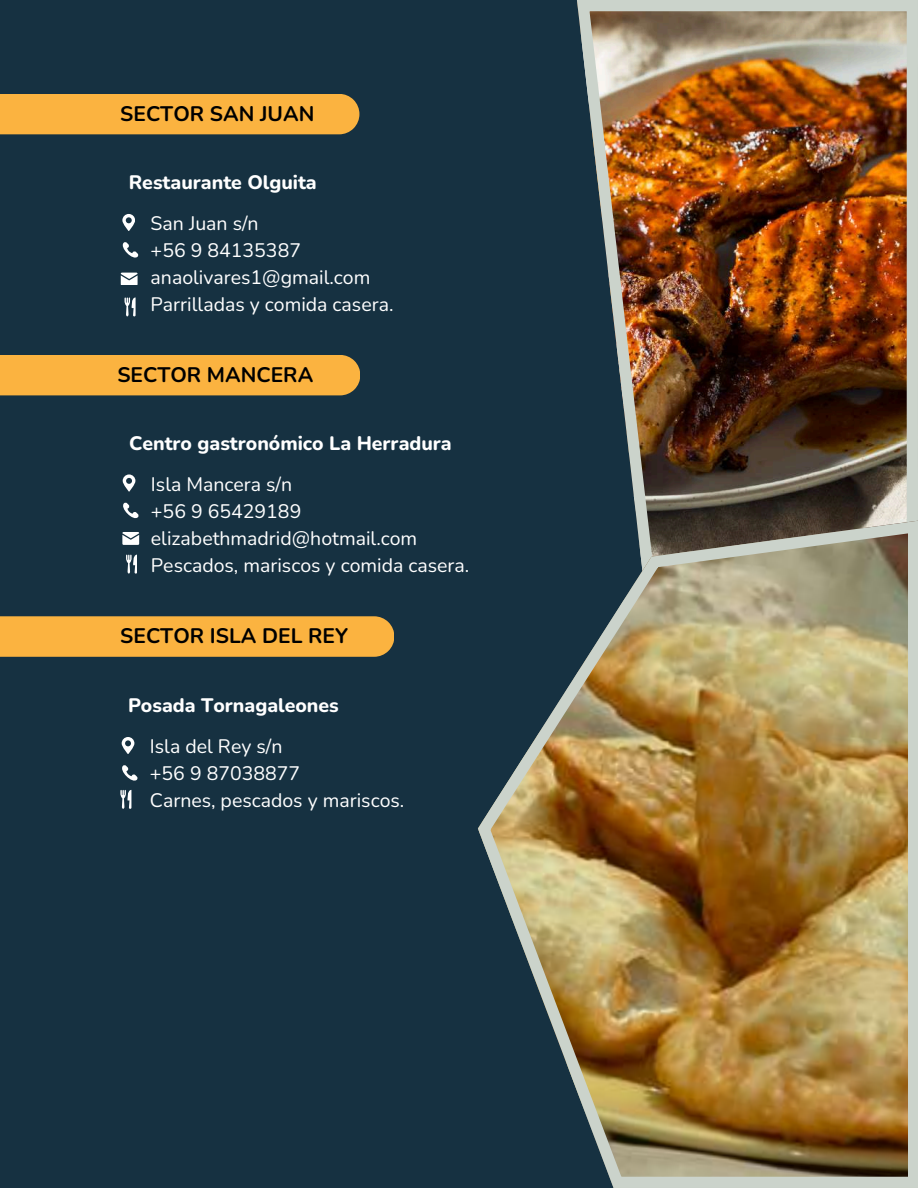
<style>
.page{position:relative;width:918px;height:1188px;background:#163141}
.page>*{position:absolute;margin:0;border:0;box-sizing:border-box;transform-origin:0 0}
.t1{font:700 21px "Nunito";color:#000}
.t2{font:19.5px/27px "Nunito";color:#fff}
.t3{font:800 19.5px "Nunito";color:#fff}
</style>
<div class="page">
<svg style="left:123px;top:474px;width:12px;height:17px"></svg>
<svg style="left:123px;top:502px;width:15px;height:17px"></svg>
<svg style="left:126px;top:554px;width:11px;height:19px"></svg>
<div style="left:0;top:355px;width:360px;height:40px;background:#fbb340"></div>
<svg style="left:122px;top:532px;width:17px;height:12px"></svg>
<div style="left:0;top:616px;width:394px;height:41px;background:#fbb340"></div>
<svg style="left:122px;top:737px;width:12px;height:17px"></svg>
<svg style="left:122px;top:765px;width:15px;height:16px"></svg>
<svg style="left:120px;top:790px;width:11px;height:19px"></svg>
<img style="left:577px;top:0;width:341px;height:518px">
<img style="left:478px;top:518px;width:440px;height:669px">
<div style="left:908px;top:526px;width:10px;height:660px;background:#cbd3cb"></div>
<div style="left:0;top:94px;width:359px;height:40px;background:#fbb340"></div>
<svg style="left:122px;top:214px;width:13px;height:17px"></svg>
<svg style="left:122px;top:242px;width:16px;height:16px"></svg>
<svg style="left:124px;top:297px;width:11px;height:19px"></svg>
<svg style="left:121px;top:273px;width:17px;height:12px"></svg>
<p class="t1" style="left:120px;top:100px;width:196px">SECTOR SAN JUAN</p>
<p class="t3" style="left:129px;top:169px;width:190px">Restaurante Olguita</p>
<p class="t2" style="left:151px;top:210px;width:244px">San Juan s/n<br>+56 9 84135387 anaolivares1@gmail.com<br>Parrilladas y comida casera.</p>
<p class="t1" style="left:117px;top:361px;width:197px">SECTOR MANCERA</p>
<p class="t3" style="left:129px;top:430px;width:324px">Centro gastronómico La Herradura</p>
<p class="t2" style="left:151px;top:471px;width:320px">Isla Mancera s/n<br>+56 9 65429189 elizabethmadrid@hotmail.com<br>Pescados, mariscos y comida casera.</p>
<p class="t1" style="left:120px;top:622px;width:229px">SECTOR ISLA DEL REY</p>
<p class="t3" style="left:128px;top:693px;width:212px">Posada Tornagaleones</p>
<p class="t2" style="left:150px;top:733px;width:256px">Isla del Rey s/n<br>+56 9 87038877<br>Carnes, pescados y mariscos.</p>
</div>
